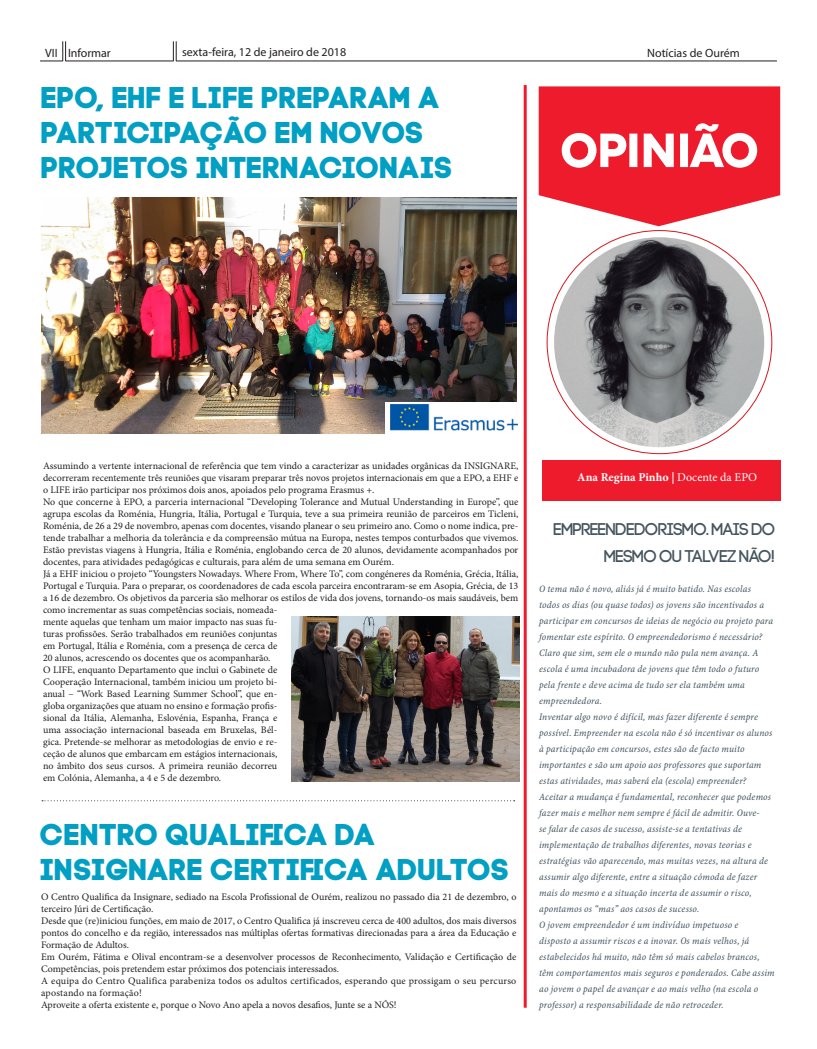
<style>
.page{position:relative;width:817px;height:1049px;background:#fff}
.page>*{position:absolute;margin:0;border:0;box-sizing:border-box;transform-origin:0 0}
.Titulo{font:30px "Code Pro Bold";color:#009fc3}
.Titulo-2{font:30px "Code Pro Bold";letter-spacing:-.025em;color:#009fc3}
.Título_opinião{font:17px/27px "Code Pro";letter-spacing:-.06em;color:#45555f;text-align:right}
.t1{font:12px "Myriad Pro";color:#231f20}
.Corpo{font:700 12px "Minion Pro";color:#fff}
.t2{font:10px/12px "Minion Pro";color:#231f20;text-align:justify}
.Corpo_opinião{font:10px/16px "Minion Pro Cn It Capt";letter-spacing:.015em;color:#45555f}
.t3{font:10px/12px "Minion Pro";letter-spacing:.02em;color:#231f20}
.s1{font-weight:400}
</style>
<div class="page">
<hr style="left:66px;top:61px;width:107px;height:1px;background:#231f20">
<hr style="left:176px;top:61px;width:600px;height:1px;background:#231f20">
<svg style="left:40px;top:41px;width:26px;height:21px"></svg>
<svg style="left:173px;top:41px;width:4px;height:20px"></svg>
<hr style="left:523px;top:85px;width:3px;height:923px;background:#ee1b2c">
<svg style="left:538px;top:86px;width:242px;height:140px"></svg>
<div style="left:542px;top:460px;width:238px;height:40px;background:#ee1b2c"></div>
<img style="left:554px;top:237px;width:210px;height:210px;border-radius:105px">
<svg style="left:42px;top:800px;width:472px;height:1px"></svg>
<img style="left:291px;top:616px;width:229px;height:165px">
<img style="left:41px;top:198px;width:476px;height:235px">
<div style="left:386px;top:402px;width:132px;height:32px;background:#fff"></div>
<img style="left:390px;top:404px;width:127px;height:27px">
<p class="t1" style="left:45px;top:45px;width:67px">VII Informar</p>
<p class="t1" style="left:182px;top:45px;width:165px">sexta-feira, 12 de janeiro de 2018</p>
<p class="t1" style="left:647px;top:45px;width:94px">Notícias de Ourém</p>
<p class="Titulo" style="left:42px;top:79px;width:400px">EPO, EHF E LIFE PREPARAM A</p>
<p class="Titulo-2" style="left:42px;top:114px;width:383px">PARTICIPAÇÃO EM NOVOS</p>
<p class="Titulo" style="left:42px;top:149px;width:412px">PROJETOS INTERNACIONAIS</p>
<p class="t2" style="left:43px;top:460px;width:477px">Assumindo a vertente internacional de referência que tem vindo a caracterizar as unidades orgânicas da INSIGNARE, decorreram recentemente três reuniões que visaram preparar três novos projetos internacionais em que a EPO, a EHF e o LIFE irão participar nos próximos dois anos, apoiados pelo programa Erasmus +.</p>
<p class="t2" style="left:43px;top:496px;width:477px">No que concerne à EPO, a parceria internacional “Developing Tolerance and Mutual Understanding in Europe”, que agrupa escolas da Roménia, Hungria, Itália, Portugal e Turquia, teve a sua primeira reunião de parceiros em Ticleni, Roménia, de 26 a 29 de novembro, apenas com docentes, visando planear o seu primeiro ano. Como o nome indica, pre&shy;tende trabalhar a melhoria da tolerância e da compreensão mútua na Europa, nestes tempos conturbados que vivemos.<br>Estão previstas viagens à Hungria, Itália e Roménia, englobando cerca de 20 alunos, devidamente acompanhados por docentes, para atividades pedagógicas e culturais, para além de uma semana em Ourém.</p>
<p class="t2" style="left:43px;top:568px;width:477px;text-align:left">Já a EHF iniciou o projeto “Youngsters Nowadays. Where From, Where To”, com congéneres da Roménia, Grécia, Itália, Portugal e Turquia. Para o preparar, os coordenadores de cada escola parceira encontraram-se em Asopia, Grécia, de 13 a 16 de dezembro. Os objetivos da parceria são melhorar os estilos de vida dos jovens, tornando-os mais saudáveis, bem como incrementar as suas competências sociais, nomeada-<br>mente aquelas que tenham um maior impacto nas suas fu-<br>turas profissões. Serão trabalhados em reuniões conjuntas<br>em Portugal, Itália e Roménia, com a presença de cerca de<br>20 alunos, acrescendo os docentes que os acompanharão.</p>
<p class="t2" style="left:43px;top:664px;width:236px">O LIFE, enquanto Departamento que inclui o Gabinete de Cooperação Internacional, também iniciou um projeto bi&shy;anual – “Work Based Learning Summer School”, que en&shy;globa organizações que atuam no ensino e formação profis&shy;sional da Itália, Alemanha, Eslovénia, Espanha, França e uma associação internacional baseada em Bruxelas, Bél&shy;gica. Pretende-se melhorar as metodologias de envio e re&shy;ceção de alunos que embarcam em estágios internacionais, no âmbito dos seus cursos. A primeira reunião decorreu em Colónia, Alemanha, a 4 e 5 de dezembro.</p>
<p class="Titulo" style="left:41px;top:816px;width:337px">CENTRO QUALIFICA DA</p>
<p class="Titulo" style="left:41px;top:851px;width:470px">INSIGNARE CERTIFICA ADULTOS</p>
<p class="t2" style="left:41px;top:890px;width:476px">O Centro Qualifica da Insignare, sediado na Escola Profissional de Ourém, realizou no passado dia 21 de dezembro, o terceiro Júri de Certificação.</p>
<p class="t2" style="left:41px;top:914px;width:476px">Desde que (re)iniciou funções, em maio de 2017, o Centro Qualifica já inscreveu cerca de 400 adultos, dos mais diversos pontos do concelho e da região, interessados nas múltiplas ofertas formativas direcionadas para a área da Educação e Formação de Adultos.</p>
<p class="t2" style="left:41px;top:950px;width:476px">Em Ourém, Fátima e Olival encontram-se a desenvolver processos de Reconhecimento, Validação e Certificação de<br>Competências, pois pretendem estar próximos dos potenciais interessados.</p>
<p class="t3" style="left:41px;top:974px;width:476px">A equipa do Centro Qualifica parabeniza todos os adultos certificados, esperando que prossigam o seu percurso apostando na formação!</p>
<p class="t2" style="left:41px;top:998px;width:357px">Aproveite a oferta existente e, porque o Novo Ano apela a novos desafios, Junte se a NÓS!</p>
<p class="Corpo" style="left:577px;top:469px;width:181px">Ana Regina Pinho | <span class="s1">Docente da EPO</span></p>
<p class="Título_opinião" style="left:553px;top:516px;width:224px">EMPREENDEDORISMO. MAIS DO<br>MESMO OU TALVEZ NÃO!</p>
<p class="Corpo_opinião" style="left:539px;top:581px;width:235px">O tema não é novo, aliás já é muito batido. Nas escolas todos os dias (ou quase todos) os jovens são incentivados a participar em concursos de ideias de negócio ou projeto para fomentar este espírito. O empreendedorismo é necessário?<br>Claro que sim, sem ele o mundo não pula nem avança. A escola é uma incubadora de jovens que têm todo o futuro pela frente e deve acima de tudo ser ela também uma empreendedora.</p>
<p class="Corpo_opinião" style="left:539px;top:709px;width:235px">Inventar algo novo é difícil, mas fazer diferente é sempre possível. Empreender na escola não é só incentivar os alunos à participação em concursos, estes são de facto muito importantes e são um apoio aos professores que suportam estas atividades, mas saberá ela (escola) empreender?</p>
<p class="Corpo_opinião" style="left:539px;top:789px;width:233px">Aceitar a mudança é fundamental, reconhecer que podemos fazer mais e melhor nem sempre é fácil de admitir. Ouve-<br>se falar de casos de sucesso, assiste-se a tentativas de implementação de trabalhos diferentes, novas teorias e estratégias vão aparecendo, mas muitas vezes, na altura de assumir algo diferente, entre a situação cómoda de fazer mais do mesmo e a situação incerta de assumir o risco, apontamos os “mas” aos casos de sucesso.</p>
<p class="Corpo_opinião" style="left:539px;top:917px;width:237px">O jovem empreendedor é um indivíduo impetuoso e<br>disposto a assumir riscos e a inovar. Os mais velhos, já estabelecidos há muito, não têm só mais cabelos brancos, têm comportamentos mais seguros e ponderados. Cabe assim ao jovem o papel de avançar e ao mais velho (na escola o professor) a responsabilidade de não retroceder.</p>
</div>
